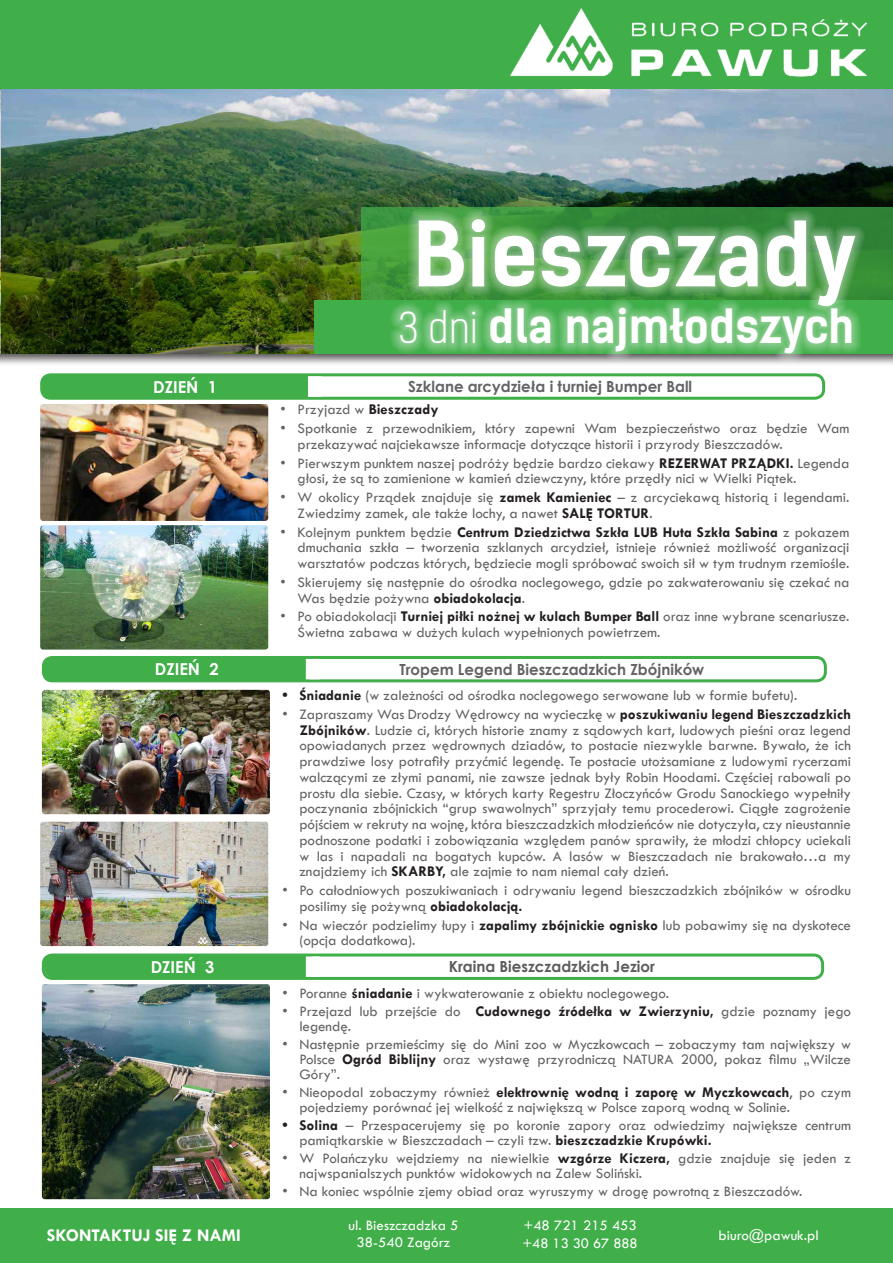
<style>
.page{position:relative;width:893px;height:1263px;background:#fff}
.page>*{position:absolute;margin:0;border:0;box-sizing:border-box;transform-origin:0 0}
.t1{font:700 85.5px "Kelson Sans";color:#fff}
.t2{font:700 45px "Kelson Sans";color:#fff}
.t3{font:700 18px "Tw Cen";color:#fff}
.t4{font:700 16.5px "Century Gothic";color:#fff}
.t5{font:700 15.3px "Century Gothic";color:#636366}
.t6{font:700 15.3px "Century Gothic";color:#5c5c5f}
.t7{font:15px/15.8px "Tw Cen";color:#636366}
.t8{font:15px "Tw Cen";color:#fff}
.s1{font-weight:300;font-size:40.5px}
.s2{font-weight:700;color:#231f20}
</style>
<div class="page">
<div style="left:0;top:85px;width:893px;height:281px;background:#231f20;opacity:.75"></div>
<div style="left:0;top:0;width:893px;height:89px;background:#40ae49"></div>
<img style="left:510px;top:8px;width:357px;height:69px">
<div style="left:0;top:1209px;width:893px;height:54px;background:#40ae49"></div>
<img style="left:40px;top:404px;width:228px;height:117px">
<img style="left:42px;top:690px;width:228px;height:124px">
<img style="left:40px;top:525px;width:228px;height:124px">
<img style="left:40px;top:822px;width:228px;height:124px">
<img style="left:42px;top:984px;width:228px;height:215px">
<div style="left:40px;top:373px;width:785px;height:27px;border:3px solid #40ae49;border-radius:9px"></div>
<div style="left:42px;top:656px;width:785px;height:26px;border:3px solid #40ae49;border-radius:9px"></div>
<div style="left:41px;top:375px;width:271px;height:23px;background:#40ae49;border-radius:9px"></div>
<div style="left:44px;top:658px;width:270px;height:23px;background:#40ae49;border-radius:9px"></div>
<div style="left:45px;top:955px;width:270px;height:23px;background:#40ae49;border-radius:9px"></div>
<div style="left:42px;top:953px;width:782px;height:27px;border:3px solid #40ae49;border-radius:9px"></div>
<div style="left:308px;top:376px;width:14px;height:21px;background:#fff;border:2px solid #fff"></div>
<img style="left:2px;top:89px;width:891px;height:265px">
<div style="left:306px;top:659px;width:13px;height:20px;background:#fff"></div>
<div style="left:306px;top:956px;width:13px;height:21px;background:#fff"></div>
<div style="left:315px;top:301px;width:578px;height:53px;background:#40ae49"></div>
<svg style="left:361px;top:207px;width:532px;height:94px"></svg>
<div style="left:390px;top:208px;width:476px;height:156px;background:#fff;opacity:.75"></div>
<p class="t1" style="left:414px;top:202px;width:444px">Bieszczady</p>
<p class="t2" style="left:399px;top:299px;width:457px"><span class="s1">3 dni</span> dla najmłodszych</p>
<p class="t4" style="left:153px;top:374px;width:65px">DZIEŃ 1</p>
<p class="t5" style="left:408px;top:375px;width:286px">Szklane arcydzieła i turniej Bumper Ball</p>
<p class="t7" style="left:281px;top:402px;width:159px">• Przyjazd w <span class="s2">Bieszczady</span></p>
<p class="t7" style="left:298px;top:420px;width:553px;text-indent:-17px">• Spotkanie z przewodnikiem, który zapewni Wam bezpieczeństwo oraz będzie Wam przekazywać najciekawsze informacje dotyczące historii i przyrody Bieszczadów.</p>
<p class="t7" style="left:298px;top:455px;width:553px;text-indent:-17px">• Pierwszym punktem naszej podróży będzie bardzo ciekawy <span class="s2">REZERWAT PRZĄDKI.</span> Legenda głosi, że są to zamienione w kamień dziewczyny, które przędły nici w Wielki Piątek.</p>
<p class="t7" style="left:298px;top:489px;width:553px;text-indent:-17px">• W okolicy Prządek znajduje się <span class="s2">zamek Kamieniec</span> – z arcyciekawą historią i legendami.<br>Zwiedzimy zamek, ale także lochy, a nawet <span class="s2">SALĘ TORTUR</span>.</p>
<p class="t7" style="left:298px;top:524px;width:553px;text-align:justify;text-indent:-17px">• Kolejnym punktem będzie <span class="s2">Centrum Dziedzictwa Szkła LUB Huta Szkła Sabina</span> z pokazem dmuchania szkła – tworzenia szklanych arcydzieł, istnieje również możliwość organizacji warsztatów podczas których, będziecie mogli spróbować swoich sił w tym trudnym rzemiośle.</p>
<p class="t7" style="left:298px;top:574px;width:553px;text-indent:-17px">• Skierujemy się następnie do ośrodka noclegowego, gdzie po zakwaterowaniu się czekać na<br>Was będzie pożywna <span class="s2">obiadokolacja</span>.</p>
<p class="t7" style="left:298px;top:609px;width:553px;text-indent:-17px">• Po obiadokolacji <span class="s2">Turniej piłki nożnej w kulach Bumper Ball</span> oraz inne wybrane scenariusze.<br>Świetna zabawa w dużych kulach wypełnionych powietrzem.</p>
<p class="t4" style="left:155px;top:657px;width:65px">DZIEŃ 2</p>
<p class="t5" style="left:399px;top:658px;width:306px">Tropem Legend Bieszczadzkich Zbójników</p>
<p class="t4" style="left:151px;top:955px;width:65px">DZIEŃ 3</p>
<p class="t3" style="left:47px;top:1224px;width:195px">SKONTAKTUJ SIĘ Z NAMI</p>
<p class="t7" style="left:282px;top:687px;width:516px"><span class="s2">• Śniadanie</span> (w zależności od ośrodka noclegowego serwowane lub w formie bufetu).</p>
<p class="t7" style="left:299px;top:706px;width:553px;text-align:justify;text-indent:-17px">• Zapraszamy Was Drodzy Wędrowcy na wycieczkę w <span class="s2">poszukiwaniu legend Bieszczadzkich Zbójników</span>. Ludzie ci, których historie znamy z sądowych kart, ludowych pieśni oraz legend opowiadanych przez wędrownych dziadów, to postacie niezwykle barwne. Bywało, że ich prawdziwe losy potrafiły przyćmić legendę. Te postacie utożsamiane z ludowymi rycerzami walczącymi ze złymi panami, nie zawsze jednak były Robin Hoodami. Częściej rabowali po prostu dla siebie. Czasy, w których karty Regestru Złoczyńców Grodu Sanockiego wypełniły poczynania zbójnickich “grup swawolnych” sprzyjały temu procederowi. Ciągłe zagrożenie pójściem w rekruty na wojnę, która bieszczadzkich młodzieńców nie dotyczyła, czy nieustannie podnoszone podatki i zobowiązania względem panów sprawiły, że młodzi chłopcy uciekali w las i napadali na bogatych kupców. A lasów w Bieszczadach nie brakowało…a my znajdziemy ich <span class="s2">SKARBY,</span> ale zajmie to nam niemal cały dzień.</p>
<p class="t7" style="left:299px;top:882px;width:553px;text-indent:-17px">• Po całodniowych poszukiwaniach i odrywaniu legend bieszczadzkich zbójników w ośrodku posilimy się pożywną <span class="s2">obiadokolacją.</span></p>
<p class="t7" style="left:299px;top:917px;width:553px;text-indent:-17px">• Na wieczór podzielimy łupy i <span class="s2">zapalimy zbójnickie ognisko</span> lub pobawimy się na dyskotece (opcja dodatkowa).</p>
<p class="t7" style="left:282px;top:985px;width:388px">• Poranne <span class="s2">śniadanie</span> i wykwaterowanie z obiektu noclegowego.</p>
<p class="t7" style="left:299px;top:1003px;width:553px;line-height:15px;text-indent:-17px">• Przejazd lub przejście do <span class="s2">Cudownego źródełka w Zwierzyniu,</span> gdzie poznamy jego legendę.</p>
<p class="t7" style="left:299px;top:1036px;width:553px;line-height:15px;text-align:justify;text-indent:-17px">• Następnie przemieścimy się do Mini zoo w Myczkowcach – zobaczymy tam największy w Polsce <span class="s2">Ogród Biblijny</span> oraz wystawę przyrodniczą NATURA 2000, pokaz filmu „Wilcze Góry”.</p>
<p class="t7" style="left:299px;top:1084px;width:553px;line-height:15px;text-indent:-17px">• Nieopodal zobaczymy również <span class="s2">elektrownię wodną i zaporę w Myczkowcach</span>, po czym pojedziemy porównać jej wielkość z największą w Polsce zaporą wodną w Solinie.</p>
<p class="t7" style="left:299px;top:1117px;width:553px;line-height:15px;text-indent:-17px"><span class="s2">• Solina</span> – Przespacerujemy się po koronie zapory oraz odwiedzimy największe centrum pamiątkarskie w Bieszczadach – czyli tzw. <span class="s2">bieszczadzkie Krupówki.</span></p>
<p class="t7" style="left:299px;top:1150px;width:553px;line-height:15px;text-indent:-17px">• W Polańczyku wejdziemy na niewielkie <span class="s2">wzgórze Kiczera,</span> gdzie znajduje się jeden z najwspanialszych punktów widokowych na Zalew Soliński.</p>
<p class="t7" style="left:282px;top:1183px;width:522px">• Na koniec wspólnie zjemy obiad oraz wyruszymy w drogę powrotną z Bieszczadów.</p>
<p class="t8" style="left:348px;top:1217px;width:111px">ul. Bieszczadzka 5</p>
<p class="t8" style="left:357px;top:1233px;width:95px">38-540 Zagórz</p>
<p class="t6" style="left:449px;top:955px;width:208px">Kraina Bieszczadzkich Jezior</p>
<p class="t8" style="left:523px;top:1216px;width:115px">+48 721 215 453</p>
<p class="t8" style="left:522px;top:1234px;width:117px">+48 13 30 67 888</p>
<p class="t8" style="left:719px;top:1226px;width:102px">biuro@pawuk.pl</p>
</div>
